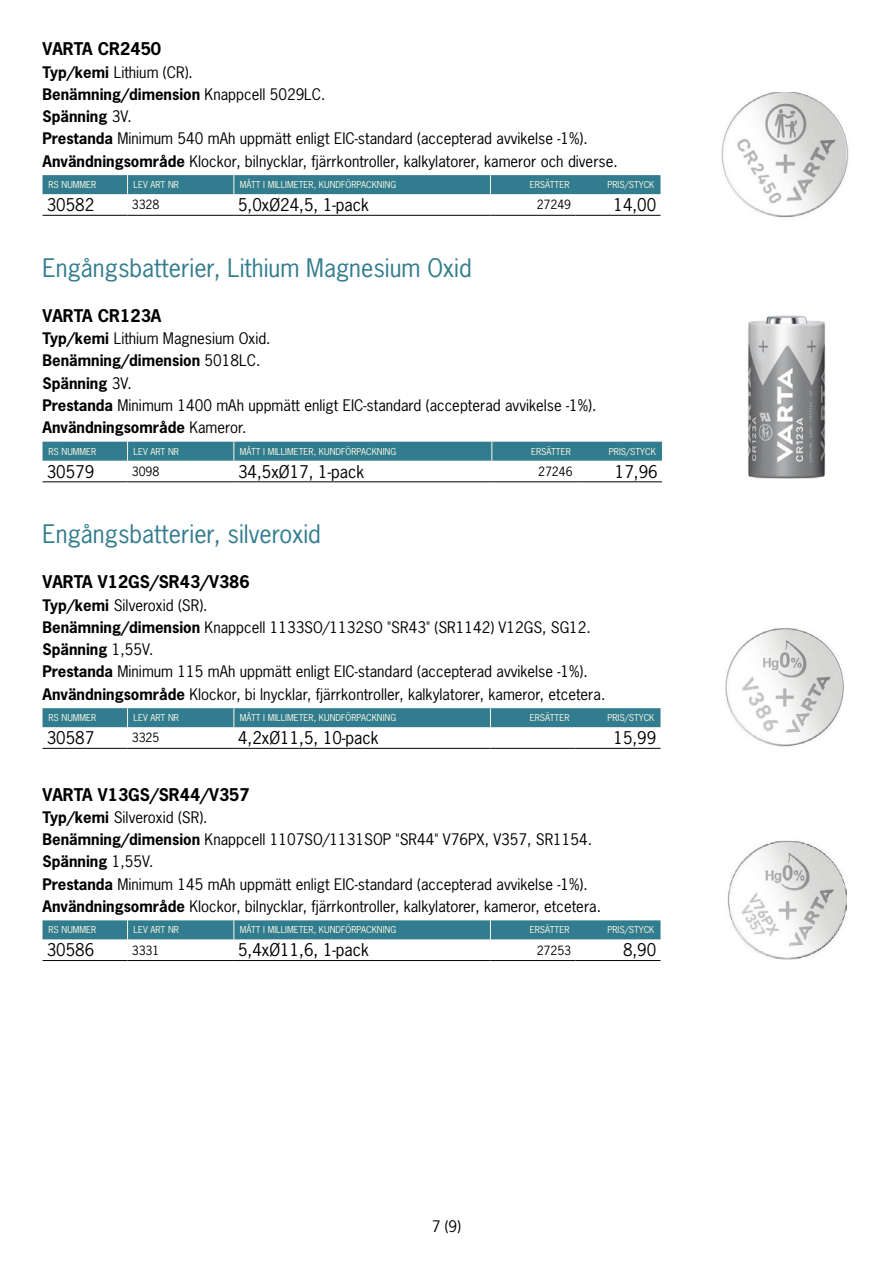
<style>
.page{position:relative;width:893px;height:1263px;background:#fff}
.page>*{position:absolute;margin:0;border:0;box-sizing:border-box;transform-origin:0 0}
.Rubrik_2{font:24px "News Gothic Std";color:#317c8e}
.Brödtext_11pkt{font:16.5px "News Gothic Std";color:#000}
.Rubrik_3{font:700 16.5px "News Gothic Std";color:#000}
.Brödtext_10_pkt{font:15px "News Gothic Std";color:#000}
.Brödtext_10_pkt-2{font:700 15px "News Gothic Std";color:#000}
.Brödtext_11pkt-2{font:12px "News Gothic Std";color:#000}
.Tabellhuvudrad{font:9px "News Gothic Std";color:#fefae6}
.s1{font-weight:700}
.s2{font-weight:400}
</style>
<div class="page">
<hr style="left:43px;top:215px;width:85px;height:1px;background:#000">
<hr style="left:128px;top:215px;width:106px;height:1px;background:#000">
<hr style="left:490px;top:215px;width:85px;height:1px;background:#000">
<hr style="left:575px;top:215px;width:85px;height:1px;background:#000">
<div style="left:43px;top:175px;width:617px;height:19px;background:#317c8e"></div>
<hr style="left:234px;top:215px;width:256px;height:1px;background:#000">
<hr style="left:43px;top:482px;width:85px;height:1px;background:#000">
<hr style="left:128px;top:482px;width:106px;height:1px;background:#000">
<hr style="left:492px;top:482px;width:85px;height:1px;background:#000">
<hr style="left:577px;top:482px;width:85px;height:1px;background:#000">
<div style="left:43px;top:442px;width:619px;height:19px;background:#317c8e"></div>
<hr style="left:234px;top:482px;width:258px;height:1px;background:#000">
<hr style="left:43px;top:748px;width:85px;height:1px;background:#000">
<hr style="left:128px;top:748px;width:106px;height:1px;background:#000">
<hr style="left:490px;top:748px;width:85px;height:1px;background:#000">
<hr style="left:575px;top:748px;width:85px;height:1px;background:#000">
<div style="left:43px;top:708px;width:617px;height:19px;background:#317c8e"></div>
<hr style="left:234px;top:748px;width:256px;height:1px;background:#000">
<hr style="left:43px;top:960px;width:85px;height:1px;background:#000">
<hr style="left:128px;top:960px;width:106px;height:1px;background:#000">
<hr style="left:490px;top:960px;width:85px;height:1px;background:#000">
<hr style="left:575px;top:960px;width:85px;height:1px;background:#000">
<div style="left:43px;top:920px;width:617px;height:19px;background:#317c8e"></div>
<hr style="left:234px;top:960px;width:256px;height:1px;background:#000">
<img style="left:721px;top:92px;width:128px;height:126px">
<img style="left:748px;top:315px;width:78px;height:164px">
<img style="left:725px;top:628px;width:119px;height:119px">
<img style="left:727px;top:840px;width:120px;height:120px">
<h3 class="Rubrik_3" style="left:43px;top:38px;width:120px">VARTA CR2450</h3>
<p class="Brödtext_10_pkt" style="left:43px;top:62px;width:152px"><span class="s1">Typ/kemi</span> Lithium (CR).</p>
<p class="Brödtext_10_pkt-2" style="left:43px;top:84px;width:285px">Benämning/dimension <span class="s2">Knappcell 5029LC.</span></p>
<p class="Brödtext_10_pkt-2" style="left:43px;top:107px;width:91px">Spänning <span class="s2">3V.</span></p>
<p class="Brödtext_10_pkt" style="left:43px;top:129px;width:547px"><span class="s1">Prestanda</span> Minimum 540 mAh uppmätt enligt EIC-standard (accepterad avvikelse -1%).</p>
<p class="Brödtext_10_pkt" style="left:43px;top:151px;width:577px"><span class="s1">Användningsområde</span> Klockor, bilnycklar, fjärrkontroller, kalkylatorer, kameror och diverse.</p>
<p class="Tabellhuvudrad" style="left:49px;top:179px;width:49px">RS NUMMER</p>
<p class="Tabellhuvudrad" style="left:134px;top:179px;width:47px">LEV ART NR</p>
<p class="Tabellhuvudrad" style="left:240px;top:179px;width:158px">MÅTT I MILLIMETER, KUNDFÖRPACKNING</p>
<p class="Tabellhuvudrad" style="left:530px;top:179px;width:41px">ERSÄTTER</p>
<p class="Tabellhuvudrad" style="left:607px;top:179px;width:49px">PRIS/STYCK</p>
<p class="Brödtext_11pkt" style="left:47px;top:194px;width:49px">30582</p>
<p class="Brödtext_11pkt-2" style="left:132px;top:197px;width:29px">3328</p>
<p class="Brödtext_11pkt" style="left:238px;top:194px;width:132px">5,0xØ24,5, 1-pack</p>
<p class="Brödtext_11pkt-2" style="left:537px;top:197px;width:36px">27249</p>
<p class="Brödtext_11pkt" style="left:613px;top:194px;width:44px">14,00</p>
<h2 class="Rubrik_2" style="left:43px;top:252px;width:431px">Engångsbatterier, Lithium Magnesium Oxid</h2>
<h3 class="Rubrik_3" style="left:43px;top:305px;width:120px">VARTA CR123A</h3>
<p class="Brödtext_10_pkt" style="left:43px;top:329px;width:230px"><span class="s1">Typ/kemi</span> Lithium Magnesium Oxid.</p>
<p class="Brödtext_10_pkt-2" style="left:43px;top:351px;width:219px">Benämning/dimension <span class="s2">5018LC.</span></p>
<p class="Brödtext_10_pkt-2" style="left:43px;top:373px;width:91px">Spänning <span class="s2">3V.</span></p>
<p class="Brödtext_10_pkt" style="left:43px;top:396px;width:555px"><span class="s1">Prestanda</span> Minimum 1400 mAh uppmätt enligt EIC-standard (accepterad avvikelse -1%).</p>
<p class="Brödtext_10_pkt-2" style="left:43px;top:418px;width:205px">Användningsområde <span class="s2">Kameror.</span></p>
<p class="Tabellhuvudrad" style="left:49px;top:445px;width:49px">RS NUMMER</p>
<p class="Tabellhuvudrad" style="left:134px;top:445px;width:47px">LEV ART NR</p>
<p class="Tabellhuvudrad" style="left:240px;top:445px;width:158px">MÅTT I MILLIMETER, KUNDFÖRPACKNING</p>
<p class="Tabellhuvudrad" style="left:531px;top:445px;width:41px">ERSÄTTER</p>
<p class="Tabellhuvudrad" style="left:609px;top:445px;width:49px">PRIS/STYCK</p>
<p class="Brödtext_11pkt" style="left:47px;top:461px;width:49px">30579</p>
<p class="Brödtext_11pkt-2" style="left:132px;top:464px;width:29px">3098</p>
<p class="Brödtext_11pkt" style="left:238px;top:461px;width:128px">34,5xØ17, 1-pack</p>
<p class="Brödtext_11pkt-2" style="left:538px;top:464px;width:36px">27246</p>
<p class="Brödtext_11pkt" style="left:615px;top:461px;width:44px">17,96</p>
<h2 class="Rubrik_2" style="left:43px;top:519px;width:280px">Engångsbatterier, silveroxid</h2>
<h3 class="Rubrik_3" style="left:43px;top:571px;width:209px">VARTA V12GS/SR43/V386</h3>
<p class="Brödtext_10_pkt" style="left:43px;top:595px;width:167px"><span class="s1">Typ/kemi</span> Silveroxid (SR).</p>
<p class="Brödtext_10_pkt" style="left:43px;top:618px;width:550px"><span class="s1">Benämning/dimension</span> Knappcell 1133SO/1132SO "SR43" (SR1142) V12GS, SG12.</p>
<p class="Brödtext_10_pkt-2" style="left:43px;top:639px;width:112px">Spänning <span class="s2">1,55V.</span></p>
<p class="Brödtext_10_pkt" style="left:43px;top:662px;width:547px"><span class="s1">Prestanda</span> Minimum 115 mAh uppmätt enligt EIC-standard (accepterad avvikelse -1%).</p>
<p class="Brödtext_10_pkt" style="left:43px;top:684px;width:564px"><span class="s1">Användningsområde</span> Klockor, bi lnycklar, fjärrkontroller, kalkylatorer, kameror, etcetera.</p>
<p class="Tabellhuvudrad" style="left:49px;top:712px;width:49px">RS NUMMER</p>
<p class="Tabellhuvudrad" style="left:134px;top:712px;width:47px">LEV ART NR</p>
<p class="Tabellhuvudrad" style="left:240px;top:712px;width:158px">MÅTT I MILLIMETER, KUNDFÖRPACKNING</p>
<p class="Tabellhuvudrad" style="left:530px;top:712px;width:41px">ERSÄTTER</p>
<p class="Tabellhuvudrad" style="left:607px;top:712px;width:49px">PRIS/STYCK</p>
<p class="Brödtext_11pkt" style="left:47px;top:727px;width:49px">30587</p>
<p class="Brödtext_11pkt-2" style="left:132px;top:730px;width:29px">3325</p>
<p class="Brödtext_11pkt" style="left:238px;top:727px;width:142px">4,2xØ11,5, 10-pack</p>
<p class="Brödtext_11pkt" style="left:613px;top:727px;width:44px">15,99</p>
<h3 class="Rubrik_3" style="left:43px;top:783px;width:209px">VARTA V13GS/SR44/V357</h3>
<p class="Brödtext_10_pkt" style="left:43px;top:807px;width:167px"><span class="s1">Typ/kemi</span> Silveroxid (SR).</p>
<p class="Brödtext_10_pkt" style="left:43px;top:830px;width:551px"><span class="s1">Benämning/dimension</span> Knappcell 1107SO/1131SOP "SR44" V76PX, V357, SR1154.</p>
<p class="Brödtext_10_pkt-2" style="left:43px;top:852px;width:112px">Spänning <span class="s2">1,55V.</span></p>
<p class="Brödtext_10_pkt" style="left:43px;top:874px;width:547px"><span class="s1">Prestanda</span> Minimum 145 mAh uppmätt enligt EIC-standard (accepterad avvikelse -1%).</p>
<p class="Brödtext_10_pkt" style="left:43px;top:896px;width:560px"><span class="s1">Användningsområde</span> Klockor, bilnycklar, fjärrkontroller, kalkylatorer, kameror, etcetera.</p>
<p class="Tabellhuvudrad" style="left:49px;top:924px;width:49px">RS NUMMER</p>
<p class="Tabellhuvudrad" style="left:134px;top:924px;width:47px">LEV ART NR</p>
<p class="Tabellhuvudrad" style="left:240px;top:924px;width:158px">MÅTT I MILLIMETER, KUNDFÖRPACKNING</p>
<p class="Tabellhuvudrad" style="left:530px;top:924px;width:41px">ERSÄTTER</p>
<p class="Tabellhuvudrad" style="left:607px;top:924px;width:49px">PRIS/STYCK</p>
<p class="Brödtext_11pkt" style="left:47px;top:939px;width:49px">30586</p>
<p class="Brödtext_11pkt-2" style="left:132px;top:942px;width:29px">3331</p>
<p class="Brödtext_11pkt" style="left:238px;top:939px;width:132px">5,4xØ11,6, 1-pack</p>
<p class="Brödtext_11pkt-2" style="left:537px;top:942px;width:36px">27253</p>
<p class="Brödtext_11pkt" style="left:623px;top:939px;width:35px">8,90</p>
<p class="Brödtext_10_pkt" style="left:432px;top:1217px;width:31px">7 (9)</p>
</div>
